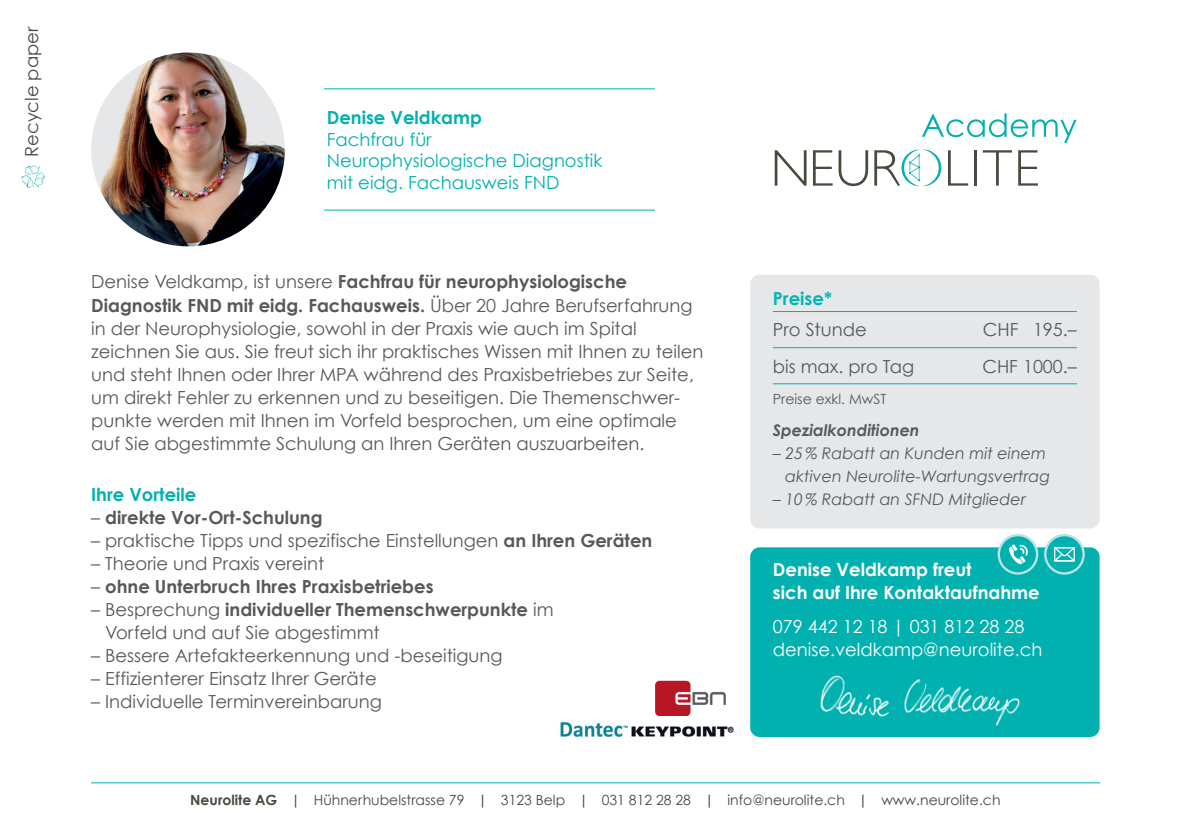
<style>
.page{position:relative;width:1191px;height:840px;background:#fff}
.page>*{position:absolute;margin:0;border:0;box-sizing:border-box;transform-origin:0 0}
.t1{font:18px/23px "Century Gothic";color:#57585a}
.t2{font:18px/21.6px "Century Gothic";color:#00b1b0}
.t3{font:700 18px "Century Gothic";color:#57585a}
.t4{font:18px/23px "Century Gothic";color:#fff}
.t5{font:700 18px/23px "Century Gothic";color:#fff}
.t6{font:700 18px "Century Gothic";color:#00b1b0}
.t7{font:18px "Century Gothic";color:#434c3d}
.t8{font:700 18px "Century Gothic";color:#00b7b6}
.t9{font:italic 16px/23px "Century Gothic";color:#57585a;text-align:right}
.t10{font:italic 700 16px "Century Gothic";color:#57585a}
.t11{font:14px "Century Gothic";color:#434c3d}
.t12{font:14px "Century Gothic";color:#57585a}
.s1{font-weight:700}
.s2{font-weight:400}
.s3{font-style:normal}
</style>
<div class="page">
<div style="left:750px;top:547px;width:349px;height:189px;background:#00b1b0;border-radius:9px"></div>
<div style="left:750px;top:274px;width:349px;height:254px;background:#e6e7e9;border-radius:9px"></div>
<img style="left:91px;top:52px;width:194px;height:194px;border-radius:97px">
<hr style="left:324px;top:88px;width:331px;height:1px;background:#00b1b0">
<hr style="left:324px;top:209px;width:331px;height:1px;background:#00b1b0">
<hr style="left:773px;top:311px;width:304px;height:1px;background:#00b1b0">
<hr style="left:773px;top:347px;width:304px;height:1px;background:#00b1b0">
<hr style="left:773px;top:383px;width:304px;height:1px;background:#00b1b0">
<svg style="left:774px;top:150px;width:32px;height:35px"></svg>
<svg style="left:813px;top:150px;width:19px;height:35px"></svg>
<svg style="left:838px;top:150px;width:30px;height:36px"></svg>
<svg style="left:948px;top:150px;width:20px;height:35px"></svg>
<hr style="left:974px;top:150px;width:2px;height:35px;background:#434c3d">
<svg style="left:982px;top:150px;width:30px;height:35px"></svg>
<svg style="left:1018px;top:150px;width:20px;height:35px"></svg>
<svg style="left:874px;top:149px;width:67px;height:37px"></svg>
<svg style="left:922px;top:113px;width:154px;height:30px"></svg>
<img style="left:809px;top:675px;width:231px;height:62px">
<hr style="left:91px;top:781px;width:1009px;height:1px;background:#00b1b0">
<svg style="left:21px;top:165px;width:24px;height:23px"></svg>
<img style="left:655px;top:680px;width:71px;height:36px">
<img style="left:560px;top:722px;width:174px;height:14px">
<svg style="left:998px;top:535px;width:39px;height:38px"></svg>
<div style="left:997px;top:533px;width:41px;height:41px;border:2px solid #b9e2e3;border-radius:50%"></div>
<svg style="left:1008px;top:544px;width:20px;height:20px"></svg>
<svg style="left:1045px;top:535px;width:38px;height:38px"></svg>
<div style="left:1044px;top:533px;width:40px;height:41px;border:2px solid #b9e2e3;border-radius:50%"></div>
<svg style="left:1054px;top:546px;width:21px;height:15px"></svg>
<p class="t7" style="left:21px;top:157px;width:132px;rotate:-90deg">Recycle paper</p>
<p class="t6" style="left:327px;top:106px;width:157px">Denise Veldkamp</p>
<p class="t2" style="left:327px;top:128px;width:277px">Fachfrau für<br>Neurophysiologische Diagnostik mit eidg. Fachausweis FND</p>
<p class="t1" style="left:91px;top:270px;width:613px">Denise Veldkamp, ist unsere <span class="s1">Fachfrau für neurophysiologische Diagnostik FND mit eidg. Fachausweis.</span> Über 20 Jahre Berufserfahrung in der Neurophysiologie, sowohl in der Praxis wie auch im Spital zeichnen Sie aus. Sie freut sich ihr praktisches Wissen mit Ihnen zu teilen und steht Ihnen oder Ihrer MPA während des Praxisbetriebes zur Seite, um direkt Fehler zu erkennen und zu beseitigen. Die Themenschwer&shy;punkte werden mit Ihnen im Vorfeld besprochen, um eine optimale auf Sie abgestimmte Schulung an Ihren Geräten auszuarbeiten.</p>
<p class="t6" style="left:91px;top:483px;width:107px">Ihre Vorteile</p>
<p class="t3" style="left:91px;top:506px;width:233px"><span class="s2">–</span> direkte Vor-Ort-Schulung</p>
<p class="t1" style="left:91px;top:528px;width:562px">– praktische Tipps und spezifische Einstellungen <span class="s1">an Ihren Geräten</span></p>
<p class="t1" style="left:91px;top:551px;width:235px">– Theorie und Praxis vereint</p>
<p class="t3" style="left:91px;top:575px;width:344px"><span class="s2">–</span> ohne Unterbruch Ihres Praxisbetriebes</p>
<p class="t1" style="left:105px;top:597px;width:450px;text-indent:-14px">– Besprechung <span class="s1">individueller Themenschwerpunkte</span> im<br>Vorfeld und auf Sie abgestimmt</p>
<p class="t1" style="left:91px;top:643px;width:413px">– Bessere Artefakteerkennung und -beseitigung</p>
<p class="t1" style="left:91px;top:666px;width:287px">– Effizienterer Einsatz Ihrer Geräte</p>
<p class="t1" style="left:91px;top:689px;width:292px">– Individuelle Terminvereinbarung</p>
<p class="t8" style="left:773px;top:286px;width:61px">Preise*</p>
<p class="t1" style="left:773px;top:318px;width:95px">Pro Stunde</p>
<p class="t1" style="left:983px;top:318px;width:95px">CHF 195.–</p>
<p class="t1" style="left:773px;top:354px;width:143px">bis max. pro Tag</p>
<p class="t1" style="left:982px;top:354px;width:96px">CHF 1000.–</p>
<p class="t12" style="left:773px;top:390px;width:115px">Preise exkl. MwST</p>
<p class="t10" style="left:773px;top:420px;width:148px">Spezialkonditionen</p>
<p class="t9" style="left:773px;top:441px;width:279px"><span class="s3">–</span> 25% Rabatt an Kunden mit einem aktiven Neurolite-Wartungsvertrag</p>
<p class="t9" style="left:773px;top:487px;width:254px"><span class="s3">–</span> 10% Rabatt an SFND Mitglieder</p>
<p class="t5" style="left:773px;top:557px;width:268px">Denise Veldkamp freut<br>sich auf Ihre Kontaktaufnahme</p>
<p class="t4" style="left:773px;top:614px;width:271px">079 442 12 18 | 031 812 28 28 denise.veldkamp@neurolite.ch</p>
<p class="t11" style="left:190px;top:790px;width:811px"><span class="s1">Neurolite AG |</span> Hühnerhubelstrasse 79 <span class="s1">|</span> 3123 Belp <span class="s1">|</span> 031 812 28 28 <span class="s1">|</span> info@neurolite.ch <span class="s1">|</span> www.neurolite.ch</p>
</div>
